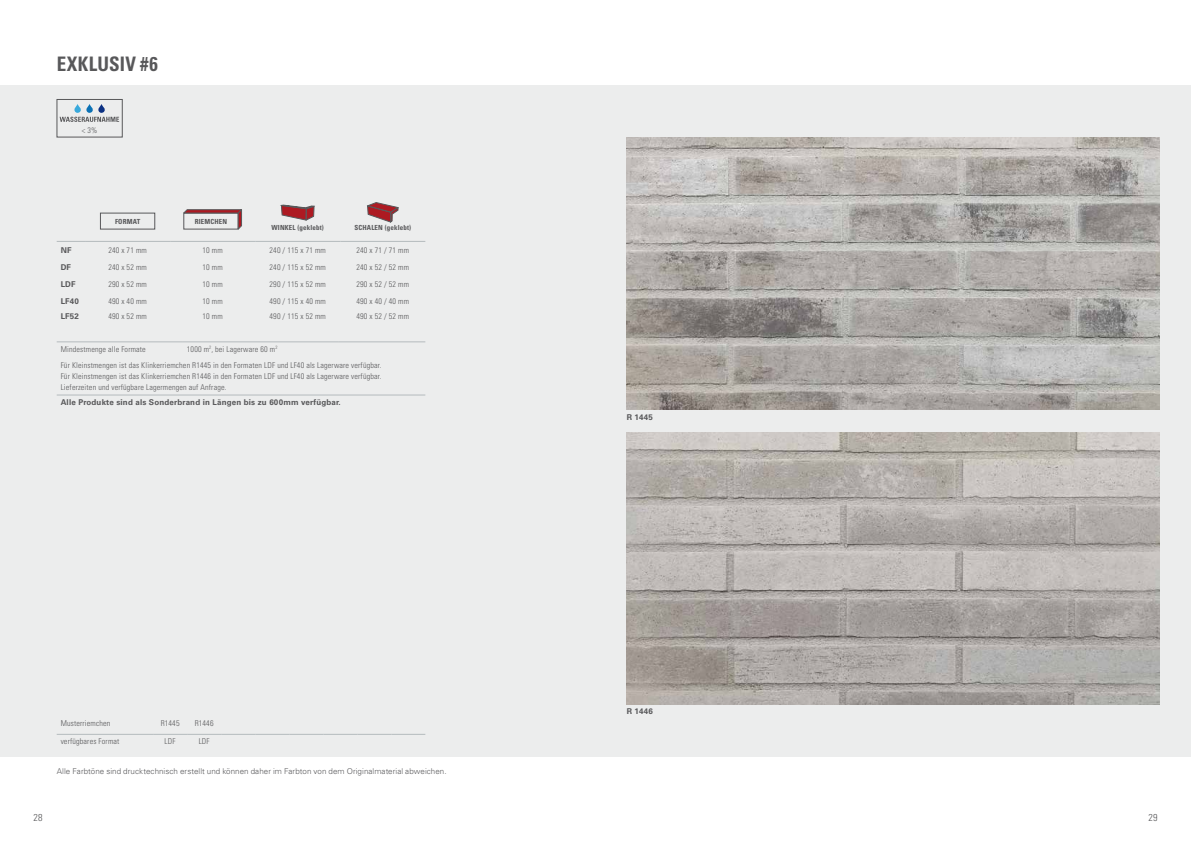
<style>
.page{position:relative;width:1191px;height:842px;background:#fff}
.page>*{position:absolute;margin:0;border:0;box-sizing:border-box;transform-origin:0 0}
.t1{font:700 condensed 20px "Univers LT Std";letter-spacing:.02em;color:#58585a;scale:.95 1}
.t2{font:300 condensed 10px "Univers LT Std";color:#58585a}
.t3{font:300 condensed 8px/15.5px "Univers LT Std";letter-spacing:.02em;color:#58585a}
.t4{font:300 8px "Univers LT Std";letter-spacing:.01em;color:#58585a}
.t5{font:700 8px "Univers LT Std";letter-spacing:.02em;color:#58585a}
.t6{font:700 condensed 7px "Univers LT Std";letter-spacing:.02em;color:#58585a}
</style>
<div class="page">
<div style="left:0;top:85px;width:1191px;height:672px;background:#eceded"></div>
<svg style="left:57px;top:241px;width:28px;height:1px"></svg>
<hr style="left:85px;top:241px;width:85px;height:1px;background:#b4babd">
<hr style="left:170px;top:241px;width:85px;height:1px;background:#b4babd">
<hr style="left:255px;top:241px;width:85px;height:1px;background:#b4babd">
<hr style="left:340px;top:241px;width:85px;height:1px;background:#b4babd">
<svg style="left:183px;top:209px;width:59px;height:21px"></svg>
<svg style="left:281px;top:204px;width:33px;height:16px"></svg>
<svg style="left:367px;top:202px;width:31px;height:20px"></svg>
<hr style="left:57px;top:342px;width:126px;height:1px;background:#b4babd">
<hr style="left:183px;top:342px;width:156px;height:1px;background:#b4babd">
<hr style="left:339px;top:342px;width:86px;height:1px;background:#b4babd">
<hr style="left:57px;top:395px;width:368px;height:1px;background:#b4babd">
<div style="left:57px;top:99px;width:65px;height:38px;border:1px solid #58585a"></div>
<svg style="left:60px;top:104px;width:59px;height:18px"></svg>
<hr style="left:57px;top:734px;width:96px;height:1px;background:#b4babd">
<hr style="left:153px;top:734px;width:34px;height:1px;background:#b4babd">
<hr style="left:187px;top:734px;width:34px;height:1px;background:#b4babd">
<hr style="left:221px;top:734px;width:34px;height:1px;background:#b4babd">
<hr style="left:255px;top:734px;width:34px;height:1px;background:#b4babd">
<hr style="left:289px;top:734px;width:34px;height:1px;background:#b4babd">
<hr style="left:323px;top:734px;width:34px;height:1px;background:#b4babd">
<hr style="left:357px;top:734px;width:34px;height:1px;background:#b4babd">
<hr style="left:391px;top:734px;width:34px;height:1px;background:#b4babd">
<img style="left:626px;top:137px;width:533px;height:273px">
<img style="left:626px;top:432px;width:533px;height:272px">
<h1 class="t1" style="left:57px;top:52px;width:108px">EXKLUSIV #6</h1>
<p class="t3" style="left:82px;top:122px;width:17px">&lt; 3%</p>
<p class="t6" style="left:115px;top:217px;width:27px">FORMAT</p>
<p class="t6" style="left:195px;top:217px;width:34px">RIEMCHEN</p>
<p class="t6" style="left:271px;top:223px;width:54px">WINKEL (geklebt)</p>
<p class="t6" style="left:354px;top:223px;width:58px">SCHALEN (geklebt)</p>
<p class="t5" style="left:61px;top:245px;width:12px">NF</p>
<p class="t3" style="left:108px;top:242px;width:40px">240 x 71 mm</p>
<p class="t3" style="left:203px;top:242px;width:22px">10 mm</p>
<p class="t3" style="left:269px;top:242px;width:58px">240 / 115 x 71 mm</p>
<p class="t3" style="left:356px;top:242px;width:54px">240 x 71 / 71 mm</p>
<p class="t5" style="left:61px;top:262px;width:12px">DF</p>
<p class="t3" style="left:108px;top:259px;width:40px">240 x 52 mm</p>
<p class="t3" style="left:203px;top:259px;width:22px">10 mm</p>
<p class="t3" style="left:269px;top:259px;width:58px">240 / 115 x 52 mm</p>
<p class="t3" style="left:356px;top:259px;width:54px">240 x 52 / 52 mm</p>
<p class="t5" style="left:61px;top:279px;width:16px">LDF</p>
<p class="t3" style="left:108px;top:276px;width:40px">290 x 52 mm</p>
<p class="t3" style="left:203px;top:276px;width:22px">10 mm</p>
<p class="t3" style="left:269px;top:276px;width:58px">290 / 115 x 52 mm</p>
<p class="t3" style="left:356px;top:276px;width:54px">290 x 52 / 52 mm</p>
<p class="t5" style="left:61px;top:296px;width:20px">LF40</p>
<p class="t3" style="left:108px;top:293px;width:40px">490 x 40 mm</p>
<p class="t3" style="left:203px;top:293px;width:22px">10 mm</p>
<p class="t3" style="left:269px;top:293px;width:58px">490 / 115 x 40 mm</p>
<p class="t3" style="left:356px;top:293px;width:54px">490 x 40 / 40 mm</p>
<p class="t5" style="left:61px;top:312px;width:20px">LF52</p>
<p class="t3" style="left:108px;top:309px;width:40px">490 x 52 mm</p>
<p class="t3" style="left:203px;top:309px;width:22px">10 mm</p>
<p class="t3" style="left:269px;top:309px;width:58px">490 / 115 x 52 mm</p>
<p class="t3" style="left:356px;top:309px;width:54px">490 x 52 / 52 mm</p>
<p class="t3" style="left:61px;top:341px;width:87px">Mindestmenge alle Formate</p>
<p class="t3" style="left:61px;top:341px;width:322px;text-indent:126px">1000 m<sup>2</sup>, bei Lagerware 60 m<sup>2<br></sup>Für Kleinstmengen ist das Klinkerriemchen R1445 in den Formaten LDF und LF40 als Lagerware verfügbar.</p>
<p class="t3" style="left:61px;top:370px;width:322px;line-height:11px">Für Kleinstmengen ist das Klinkerriemchen R1446 in den Formaten LDF und LF40 als Lagerware verfügbar.<br>Lieferzeiten und verfügbare Lagermengen auf Anfrage.</p>
<p class="t5" style="left:61px;top:398px;width:281px">Alle Produkte sind als Sonderbrand in Längen bis zu 600mm verfügbar.</p>
<p class="t3" style="left:61px;top:715px;width:51px">Musterriemchen</p>
<p class="t3" style="left:161px;top:715px;width:20px">R1445</p>
<p class="t3" style="left:195px;top:715px;width:20px">R1446</p>
<p class="t3" style="left:61px;top:734px;width:60px">verfügbares Format</p>
<p class="t3" style="left:165px;top:734px;width:12px">LDF</p>
<p class="t3" style="left:199px;top:734px;width:12px">LDF</p>
<p class="t4" style="left:57px;top:766px;width:391px">Alle Farbtöne sind drucktechnisch erstellt und können daher im Farbton von dem Originalmaterial abweichen.</p>
<p class="t5" style="left:626px;top:412px;width:28px">R 1445</p>
<p class="t5" style="left:626px;top:707px;width:28px">R 1446</p>
<p class="t2" style="left:33px;top:812px;width:11px">28</p>
<p class="t2" style="left:1148px;top:812px;width:11px">29</p>
</div>
